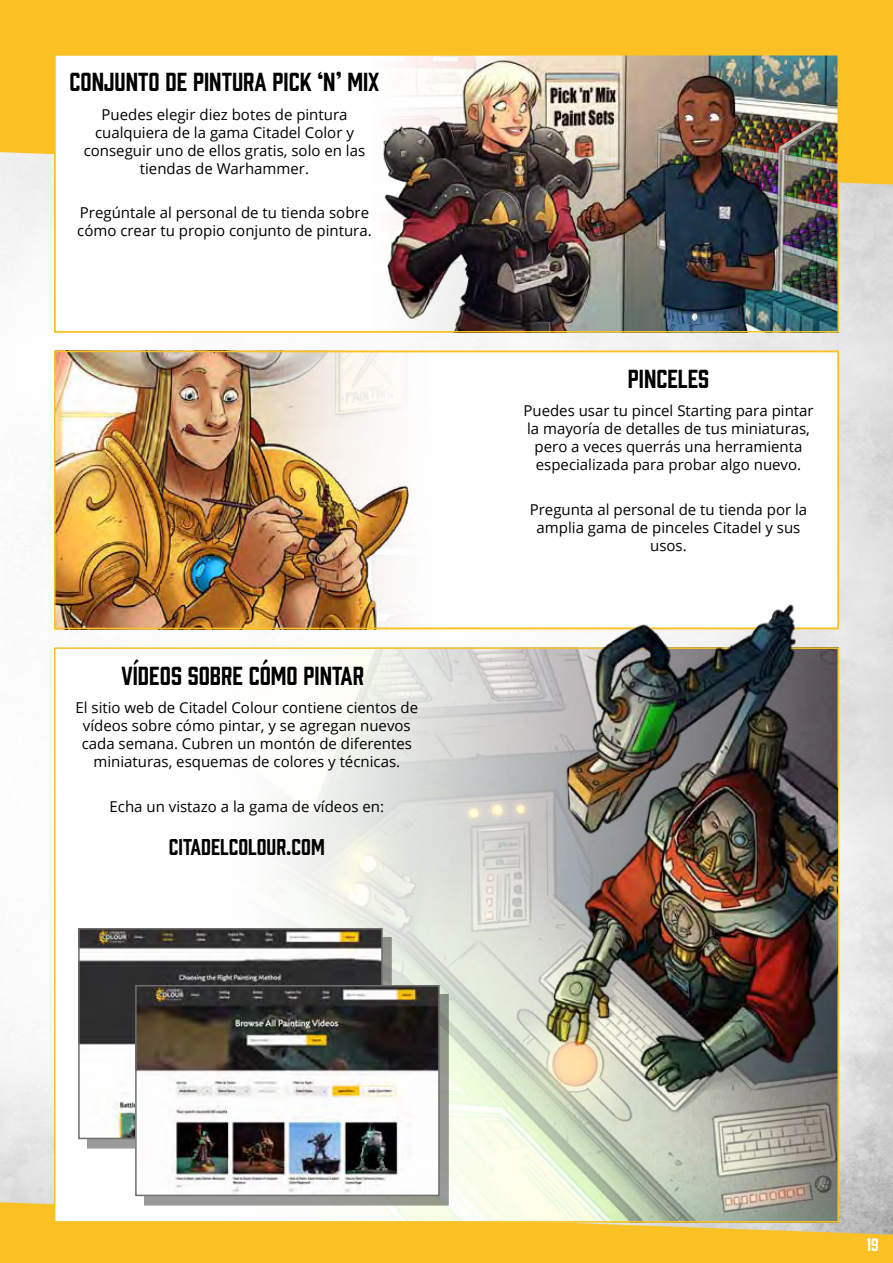
<style>
.page{position:relative;width:893px;height:1263px;background:#fff}
.page>*{position:absolute;margin:0;border:0;box-sizing:border-box;transform-origin:0 0}
.t1{font:24px "Prohibition";color:#000}
.t2{font:21px "Prohibition";color:#000}
.t3{font:16.5px "Prohibition";color:#fff}
.t4{font:15px/18px "Open Sans";color:#000;text-align:center}
</style>
<div class="page">
<img style="left:0;top:184px;width:893px;height:1018px">
<div style="left:0;top:0;width:893px;height:184px;background:#fbc124"></div>
<div style="left:55px;top:55px;width:783px;height:277px;background:#fff"></div>
<img style="left:383px;top:57px;width:453px;height:272px">
<svg style="left:0;top:1202px;width:893px;height:61px;fill:#fbc124"></svg>
<div style="left:55px;top:648px;width:783px;height:574px;background:#fff"></div>
<div style="left:55px;top:351px;width:783px;height:277px;background:#fff"></div>
<img style="left:57px;top:354px;width:353px;height:272px">
<div style="left:54px;top:54px;width:785px;height:278px;border:2px solid #fbc124"></div>
<img style="left:160px;top:591px;width:677px;height:631px">
<img style="left:81px;top:931px;width:299px;height:205px">
<div style="left:78px;top:928px;width:305px;height:211px;border:2px solid #706f6f"></div>
<div style="left:144px;top:994px;width:305px;height:211px;background:#000;opacity:.4"></div>
<img style="left:138px;top:988px;width:299px;height:205px">
<div style="left:135px;top:985px;width:305px;height:211px;border:2px solid #706f6f"></div>
<h1 class="t1" style="left:69px;top:65px;width:312px">CONJUNTO DE PINTURA PICK ‘N’ MIX</h1>
<p class="t4" style="left:84px;top:105px;width:283px">Puedes elegir diez botes de pintura cualquiera de la gama Citadel Color y conseguir uno de ellos gratis, solo en las tiendas de Warhammer.</p>
<p class="t4" style="left:77px;top:203px;width:296px;text-align:left">Pregúntale al personal de tu tienda sobre cómo crear tu propio conjunto de pintura.</p>
<h1 class="t1" style="left:122px;top:659px;width:244px">VÍDEOS SOBRE CÓMO PINTAR</h1>
<p class="t4" style="left:76px;top:698px;width:344px">El sitio web de Citadel Colour contiene cientos de vídeos sobre cómo pintar, y se agregan nuevos cada semana. Cubren un montón de diferentes miniaturas, esquemas de colores y técnicas.</p>
<p class="t4" style="left:110px;top:797px;width:276px">Echa un vistazo a la gama de vídeos en:</p>
<h2 class="t2" style="left:169px;top:832px;width:157px">CITADELCOLOUR.COM</h2>
<h1 class="t1" style="left:628px;top:362px;width:83px">PINCELES</h1>
<p class="t4" style="left:523px;top:401px;width:292px">Puedes usar tu pincel Starting para pintar la mayoría de detalles de tus miniaturas, pero a veces querrás una herramienta especializada para probar algo nuevo.</p>
<p class="t4" style="left:530px;top:500px;width:279px">Pregunta al personal de tu tienda por la amplia gama de pinceles Citadel y sus usos.</p>
<p class="t3" style="left:867px;top:1233px;width:13px">19</p>
</div>
